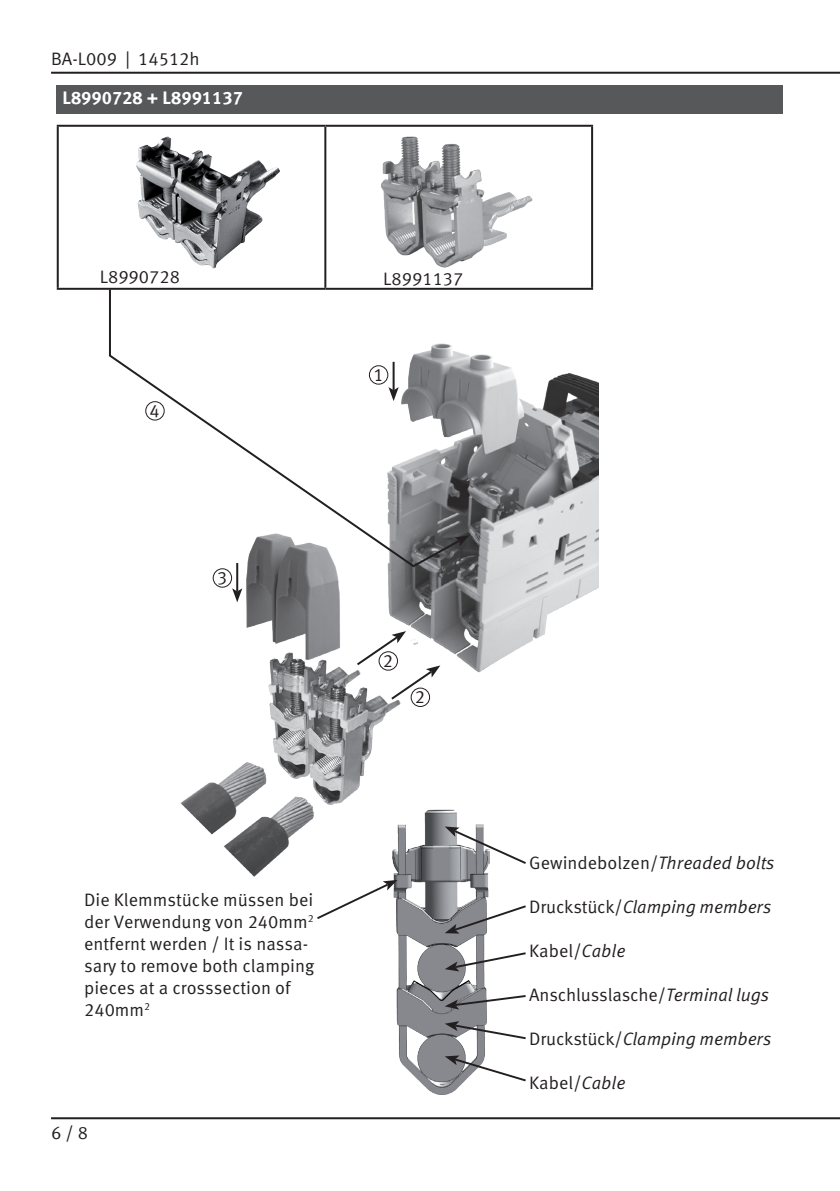
<style>
.page{position:relative;width:840px;height:1191px;background:#fff}
.page>*{position:absolute;margin:0;border:0;box-sizing:border-box;transform-origin:0 0}
.t1{font:18px/22px "Meta Pro";color:#231f20}
.t2{font:italic 18px "Meta Pro";letter-spacing:-.01em;color:#231f20}
.t3{font:700 18px "Meta Pro";color:#fff}
.s1{font-style:italic}
.s2{font-style:normal}
</style>
<div class="page">
<hr style="left:51px;top:1117px;width:788px;height:2px;background:#231f20">
<hr style="left:51px;top:72px;width:788px;height:2px;background:#231f20">
<hr style="left:57px;top:125px;width:268px;height:2px;background:#231f20">
<hr style="left:57px;top:127px;width:2px;height:161px;background:#231f20">
<hr style="left:325px;top:125px;width:267px;height:2px;background:#231f20">
<hr style="left:324px;top:127px;width:2px;height:161px;background:#231f20">
<hr style="left:590px;top:127px;width:2px;height:161px;background:#231f20">
<hr style="left:57px;top:288px;width:268px;height:2px;background:#231f20">
<hr style="left:325px;top:288px;width:267px;height:2px;background:#231f20">
<div style="left:57px;top:85px;width:725px;height:28px;background:#57585a"></div>
<img style="left:136px;top:137px;width:144px;height:132px">
<img style="left:381px;top:137px;width:152px;height:131px">
<img style="left:180px;top:665px;width:237px;height:212px">
<img style="left:387px;top:353px;width:211px;height:320px">
<div style="left:410px;top:687px;width:20px;height:20px;border:1px solid #231f20;border-radius:50%"></div>
<img style="left:214px;top:568px;width:126px;height:97px">
<div style="left:212px;top:568px;width:20px;height:19px;border:1px solid #231f20;border-radius:50%"></div>
<hr style="left:236px;top:563px;width:2px;height:28px;background:#231f20">
<svg style="left:232px;top:588px;width:10px;height:14px"></svg>
<svg style="left:354px;top:631px;width:86px;height:70px"></svg>
<svg style="left:108px;top:287px;width:354px;height:281px"></svg>
<svg style="left:454px;top:535px;width:15px;height:11px"></svg>
<img style="left:392px;top:809px;width:97px;height:285px">
<svg style="left:444px;top:826px;width:82px;height:39px"></svg>
<svg style="left:444px;top:904px;width:82px;height:29px"></svg>
<svg style="left:444px;top:951px;width:82px;height:20px"></svg>
<svg style="left:444px;top:993px;width:82px;height:16px"></svg>
<svg style="left:444px;top:1021px;width:82px;height:19px"></svg>
<svg style="left:444px;top:1055px;width:82px;height:27px"></svg>
<svg style="left:317px;top:880px;width:80px;height:40px"></svg>
<p class="t1" style="left:51px;top:48px;width:150px">BA-L009 | 14512h</p>
<p class="t3" style="left:62px;top:87px;width:182px">L8990728 + L8991137</p>
<p class="t1" style="left:100px;top:266px;width:82px">L8990728</p>
<p class="t1" style="left:383px;top:267px;width:82px">L8991137</p>
<p class="t1" style="left:149px;top:400px;width:12px">4</p>
<p class="t1" style="left:217px;top:567px;width:12px">3</p>
<p class="t1" style="left:373px;top:364px;width:12px">1</p>
<p class="t1" style="left:382px;top:650px;width:12px">2</p>
<p class="t1" style="left:415px;top:686px;width:12px">2</p>
<p class="t1" style="left:84px;top:888px;width:232px">Die Klemmstücke müssen bei der Verwendung von 240mm<sup>2 </sup>entfernt werden / It is nassa&shy;sary to remove both clamping pieces at a crosssection of<br>240mm<sup>2</sup></p>
<p class="t1" style="left:51px;top:1122px;width:38px">6 / 8</p>
<p class="t1" style="left:529px;top:852px;width:247px">Gewindebolzen/<span class="s1">Threaded bolts</span></p>
<p class="t2" style="left:529px;top:896px;width:243px"><span class="s2">Druckstück/</span>Clamping members</p>
<p class="t1" style="left:529px;top:939px;width:98px">Kabel/<span class="s1">Cable</span></p>
<p class="t1" style="left:529px;top:983px;width:241px">Anschlusslasche/<span class="s1">Terminal lugs</span></p>
<p class="t2" style="left:529px;top:1028px;width:243px"><span class="s2">Druckstück/</span>Clamping members</p>
<p class="t1" style="left:529px;top:1071px;width:98px">Kabel/<span class="s1">Cable</span></p>
</div>
